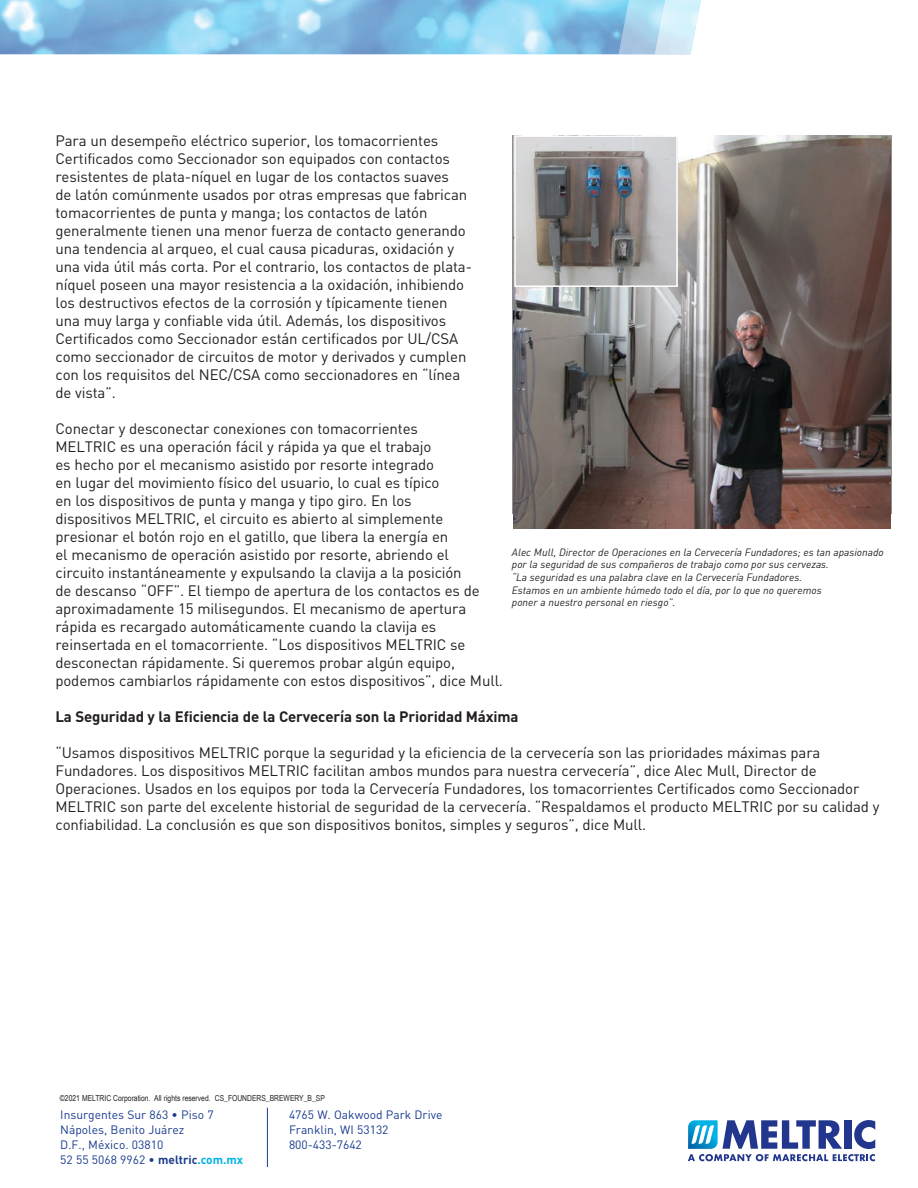
<style>
.page{position:relative;width:918px;height:1188px;background:#fff}
.page>*{position:absolute;margin:0;border:0;box-sizing:border-box;transform-origin:0 0}
.t1{font:15px/18px "DIN";letter-spacing:-.01em;color:#231f20}
.t2{font:700 15px "DIN";letter-spacing:-.01em;color:#231f20}
.t3{font:12px/15px "DIN";color:#1a3c8f}
.t4{font:italic 10.5px/12.6px "DIN";color:#231f20}
.t5{font:8.25px "Arial Narrow";color:#231f20}
.s1{font-weight:700;font-size:11.85px}
.s2{font-weight:700;font-size:11.85px;color:#00b3e4}
</style>
<div class="page">
<img style="left:0;top:0;width:618px;height:54px">
<svg style="left:618px;top:0;width:83px;height:54px;background:#bee0f2"></svg>
<img style="left:513px;top:136px;width:378px;height:392px">
<img style="left:517px;top:138px;width:158px;height:146px">
<div style="left:514px;top:135px;width:164px;height:152px;border:2px solid #fff"></div>
<svg style="left:688px;top:1120px;width:187px;height:41px"></svg>
<hr style="left:267px;top:1108px;width:1px;height:59px;background:#1a3c8f">
<p class="t1" style="left:56px;top:132px;width:418px">Para un desempeño eléctrico superior, los tomacorrientes Certificados como Seccionador son equipados con contactos resistentes de plata-níquel en lugar de los contactos suaves<br>de latón comúnmente usados por otras empresas que fabrican tomacorrientes de punta y manga; los contactos de latón generalmente tienen una menor fuerza de contacto generando una tendencia al arqueo, el cual causa picaduras, oxidación y una vida útil más corta. Por el contrario, los contactos de plata&shy;níquel poseen una mayor resistencia a la oxidación, inhibiendo los destructivos efectos de la corrosión y típicamente tienen una muy larga y confiable vida útil. Además, los dispositivos Certificados como Seccionador están certificados por UL/CSA como seccionador de circuitos de motor y derivados y cumplen con los requisitos del NEC/CSA como seccionadores en “línea de vista”.</p>
<p class="t1" style="left:56px;top:420px;width:449px">Conectar y desconectar conexiones con tomacorrientes<br>MELTRIC es una operación fácil y rápida ya que el trabajo<br>es hecho por el mecanismo asistido por resorte integrado<br>en lugar del movimiento físico del usuario, lo cual es típico<br>en los dispositivos de punta y manga y tipo giro. En los<br>dispositivos MELTRIC, el circuito es abierto al simplemente presionar el botón rojo en el gatillo, que libera la energía en<br>el mecanismo de operación asistido por resorte, abriendo el<br>circuito instantáneamente y expulsando la clavija a la posición<br>de descanso “OFF”. El tiempo de apertura de los contactos es de aproximadamente 15 milisegundos. El mecanismo de apertura rápida es recargado automáticamente cuando la clavija es reinsertada en el tomacorriente. “Los dispositivos MELTRIC se desconectan rápidamente. Si queremos probar algún equipo, podemos cambiarlos rápidamente con estos dispositivos”, dice Mull.</p>
<p class="t2" style="left:56px;top:707px;width:465px">La Seguridad y la Eficiencia de la Cervecería son la Prioridad Máxima</p>
<p class="t1" style="left:56px;top:744px;width:826px">“Usamos dispositivos MELTRIC porque la seguridad y la eficiencia de la cervecería son las prioridades máximas para Fundadores. Los dispositivos MELTRIC facilitan ambos mundos para nuestra cervecería”, dice Alec Mull, Director de Operaciones. Usados en los equipos por toda la Cervecería Fundadores, los tomacorrientes Certificados como Seccionador MELTRIC son parte del excelente historial de seguridad de la cervecería. “Respaldamos el producto MELTRIC por su calidad y confiabilidad. La conclusión es que son dispositivos bonitos, simples y seguros”, dice Mull.</p>
<p class="t4" style="left:512px;top:546px;width:373px">Alec Mull, Director de Operaciones en la Cervecería Fundadores; es tan apasionado por la seguridad de sus compañeros de trabajo como por sus cervezas.<br>“La seguridad es una palabra clave en la Cervecería Fundadores.<br>Estamos en un ambiente húmedo todo el día, por lo que no queremos<br>poner a nuestro personal en riesgo”.</p>
<p class="t5" style="left:60px;top:1092px;width:266px">©2021 MELTRIC Corporation. All rights reserved. CS_FOUNDERS_BREWERY_B_SP</p>
<p class="t3" style="left:60px;top:1107px;width:155px">Insurgentes Sur 863 • Piso 7<br>Nápoles, Benito Juárez</p>
<p class="t3" style="left:60px;top:1137px;width:104px">D.F., México. 03810</p>
<p class="t3" style="left:60px;top:1152px;width:184px">52 55 5068 9962 • <span class="s1">meltric</span><span class="s2">.com.mx</span></p>
<p class="t3" style="left:289px;top:1107px;width:155px">4765 W. Oakwood Park Drive</p>
<p class="t3" style="left:289px;top:1122px;width:101px">Franklin, WI 53132</p>
<p class="t3" style="left:289px;top:1137px;width:74px">800-433-7642</p>
</div>
